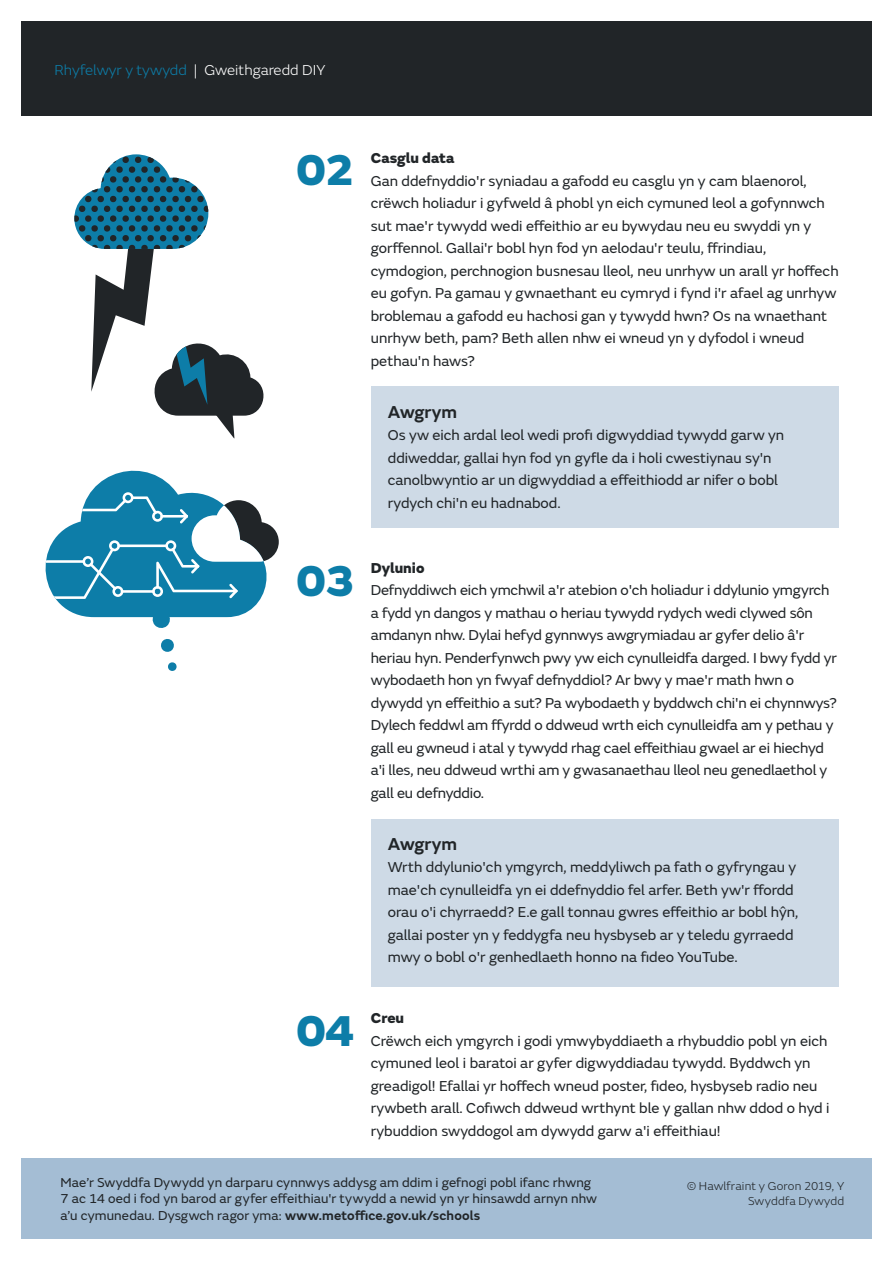
<style>
.page{position:relative;width:893px;height:1263px;background:#fff}
.page>*{position:absolute;margin:0;border:0;box-sizing:border-box;transform-origin:0 0}
.t1{font:800 45px "FS Emeric";color:#0d7da8}
.t2{font:600 18px "FS Emeric";color:#212528}
.t3{font:15px/22.5px "FS Emeric";color:#212528}
.t4{font:300 15px "FS Emeric";color:#0d7da8}
.t5{font:800 15px "FS Emeric";color:#212528}
.t6{font:13.5px/16.5px "FS Emeric";letter-spacing:.01em;color:#212528}
.t7{font:300 12px/15px "FS Emeric";letter-spacing:.015em;color:#212528;text-align:right}
.s1{color:#fff}
.s2{font-weight:600}
</style>
<div class="page">
<div style="left:21px;top:21px;width:851px;height:95px;background:#212528"></div>
<svg style="left:45px;top:470px;width:234px;height:158px"></svg>
<svg style="left:161px;top:639px;width:13px;height:13px"></svg>
<svg style="left:168px;top:662px;width:9px;height:9px"></svg>
<svg style="left:74px;top:154px;width:190px;height:284px"></svg>
<div style="left:21px;top:1158px;width:851px;height:81px;background:#a4bdd4"></div>
<div style="left:371px;top:387px;width:467px;height:141px;background:#cedae6"></div>
<div style="left:371px;top:819px;width:467px;height:168px;background:#cedae6"></div>
<p class="t4" style="left:55px;top:60px;width:272px">Rhyfelwyr y tywydd <span class="s1">| Gweithgaredd DIY</span></p>
<h1 class="t1" style="left:296px;top:134px;width:61px">02</h1>
<p class="t5" style="left:371px;top:146px;width:85px">Casglu data</p>
<p class="t3" style="left:371px;top:169px;width:469px">Gan ddefnyddio'r syniadau a gafodd eu casglu yn y cam blaenorol, crëwch holiadur i gyfweld â phobl yn eich cymuned leol a gofynnwch sut mae'r tywydd wedi effeithio ar eu bywydau neu eu swyddi yn y gorffennol. Gallai'r bobl hyn fod yn aelodau'r teulu, ffrindiau, cymdogion, perchnogion busnesau lleol, neu unrhyw un arall yr hoffech eu gofyn. Pa gamau y gwnaethant eu cymryd i fynd i'r afael ag unrhyw broblemau a gafodd eu hachosi gan y tywydd hwn? Os na wnaethant unrhyw beth, pam? Beth allen nhw ei wneud yn y dyfodol i wneud pethau'n haws?</p>
<p class="t2" style="left:388px;top:398px;width:71px">Awgrym</p>
<p class="t3" style="left:388px;top:423px;width:398px">Os yw eich ardal leol wedi profi digwyddiad tywydd garw yn ddiweddar, gallai hyn fod yn gyfle da i holi cwestiynau sy'n canolbwyntio ar un digwyddiad a effeithiodd ar nifer o bobl rydych chi'n eu hadnabod.</p>
<h1 class="t1" style="left:296px;top:545px;width:61px">03</h1>
<p class="t5" style="left:371px;top:555px;width:55px">Dylunio</p>
<p class="t3" style="left:371px;top:578px;width:468px">Defnyddiwch eich ymchwil a'r atebion o'ch holiadur i ddylunio ymgyrch a fydd yn dangos y mathau o heriau tywydd rydych wedi clywed sôn amdanyn nhw. Dylai hefyd gynnwys awgrymiadau ar gyfer delio â'r heriau hyn. Penderfynwch pwy yw eich cynulleidfa darged. I bwy fydd yr wybodaeth hon yn fwyaf defnyddiol? Ar bwy y mae'r math hwn o dywydd yn effeithio a sut? Pa wybodaeth y byddwch chi'n ei chynnwys?<br>Dylech feddwl am ffyrdd o ddweud wrth eich cynulleidfa am y pethau y gall eu gwneud i atal y tywydd rhag cael effeithiau gwael ar ei hiechyd a'i lles, neu ddweud wrthi am y gwasanaethau lleol neu genedlaethol y gall eu defnyddio.</p>
<p class="t2" style="left:388px;top:830px;width:71px">Awgrym</p>
<p class="t3" style="left:388px;top:855px;width:412px">Wrth ddylunio'ch ymgyrch, meddyliwch pa fath o gyfryngau y mae'ch cynulleidfa yn ei ddefnyddio fel arfer. Beth yw'r ffordd orau o'i chyrraedd? E.e gall tonnau gwres effeithio ar bobl hŷn, gallai poster yn y feddygfa neu hysbyseb ar y teledu gyrraedd mwy o bobl o'r genhedlaeth honno na fideo YouTube.</p>
<h1 class="t1" style="left:296px;top:995px;width:61px">04</h1>
<p class="t5" style="left:371px;top:1006px;width:35px">Creu</p>
<p class="t3" style="left:371px;top:1028px;width:460px">Crëwch eich ymgyrch i godi ymwybyddiaeth a rhybuddio pobl yn eich cymuned leol i baratoi ar gyfer digwyddiadau tywydd. Byddwch yn greadigol! Efallai yr hoffech wneud poster, fideo, hysbyseb radio neu rywbeth arall. Cofiwch ddweud wrthynt ble y gallan nhw ddod o hyd i rybuddion swyddogol am dywydd garw a'i effeithiau!</p>
<p class="t6" style="left:60px;top:1173px;width:538px">Mae’r Swyddfa Dywydd yn darparu cynnwys addysg am ddim i gefnogi pobl ifanc rhwng<br>7 ac 14 oed i fod yn barod ar gyfer effeithiau'r tywydd a newid yn yr hinsawdd arnyn nhw a’u cymunedau. Dysgwch ragor yma: <span class="s2">www.metoffice.gov.uk/schools</span></p>
<p class="t7" style="left:687px;top:1178px;width:159px">© Hawlfraint y Goron 2019, Y<br>Swyddfa Dywydd</p>
</div>
